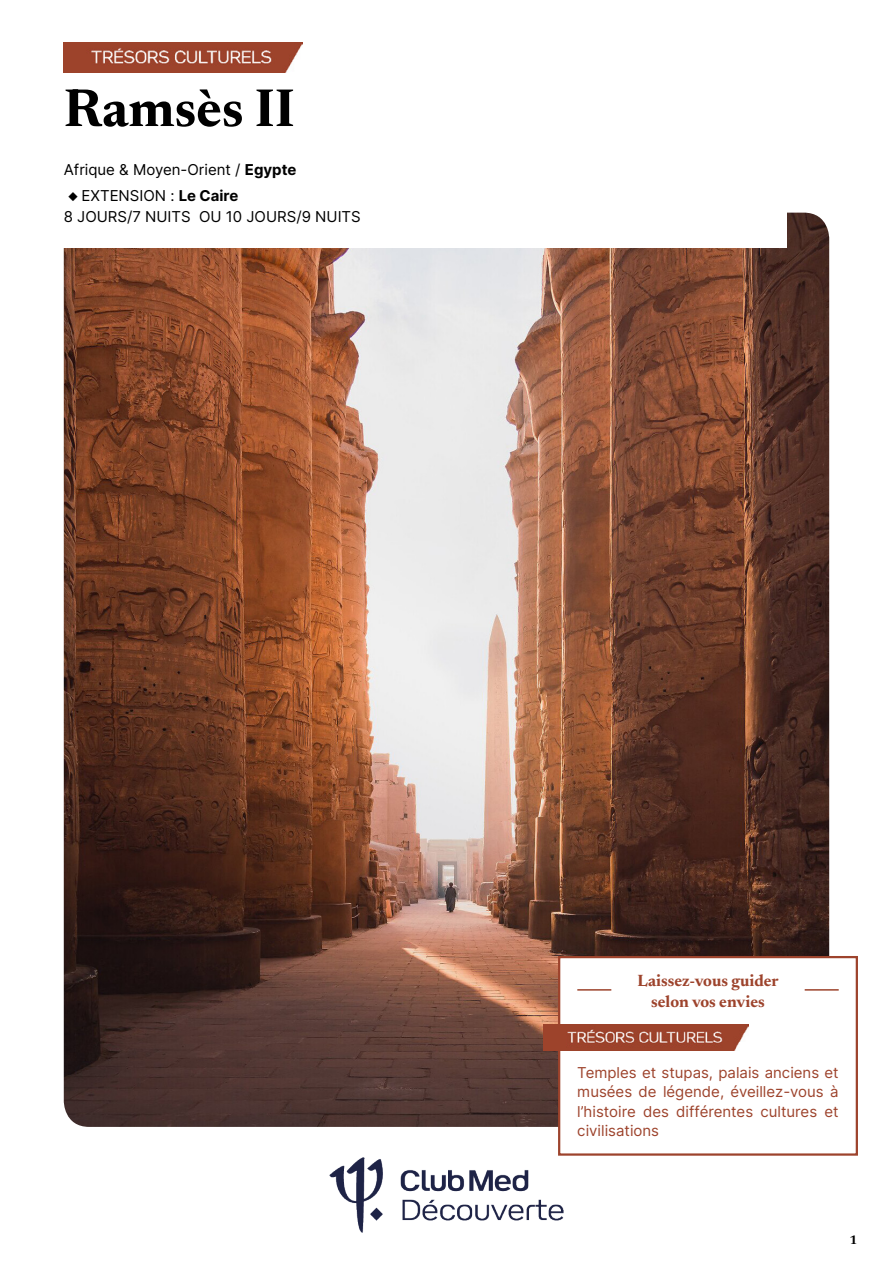
<style>
.page{position:relative;width:893px;height:1263px;background:#fff}
.page>*{position:absolute;margin:0;border:0;box-sizing:border-box;transform-origin:0 0}
.t1{font:700 54px "Newsreader 24 pt";color:#000}
.t2{font:700 16.5px/21px "Newsreader 24 pt";color:#9d432c;text-align:center}
.t3{font:15px/19.5px "Inter";color:#9d432c;text-align:justify}
.t4{font:15px/21px "Inter";color:#000}
.t5{font:700 12.6px "Newsreader 24 pt";color:#000}
.s1{font-weight:700}
</style>
<div class="page">
<img style="left:64px;top:213px;width:765px;height:914px">
<div style="left:0;top:0;width:787px;height:247px;background:#fff"></div>
<div style="left:559px;top:957px;width:298px;height:197px;background:#fff"></div>
<hr style="left:577px;top:989px;width:262px;height:2px;background:#9d432c">
<div style="left:611px;top:986px;width:194px;height:6px;background:#fff"></div>
<div style="left:558px;top:956px;width:300px;height:200px;border:2px solid #9d432c"></div>
<img style="left:543px;top:1025px;width:205px;height:25px">
<img style="left:64px;top:43px;width:239px;height:29px">
<img style="left:329px;top:1157px;width:235px;height:75px">
<h1 class="t1" style="left:64px;top:70px;width:233px">Ramsès II</h1>
<p class="t4" style="left:64px;top:158px;width:234px">Afrique &amp; Moyen-Orient / <span class="s1">Egypte</span></p>
<p class="t4" style="left:64px;top:185px;width:299px">◆ EXTENSION : <span class="s1">Le Caire<br></span>8 JOURS/7 NUITS OU 10 JOURS/9 NUITS</p>
<p class="t2" style="left:638px;top:969px;width:143px">Laissez-vous guider selon vos envies</p>
<p class="t3" style="left:577px;top:1062px;width:263px">Temples et stupas, palais anciens et musées de légende, éveillez-vous à l’histoire des différentes cultures et civilisations</p>
<p class="t5" style="left:849px;top:1230px;width:9px">1</p>
</div>
